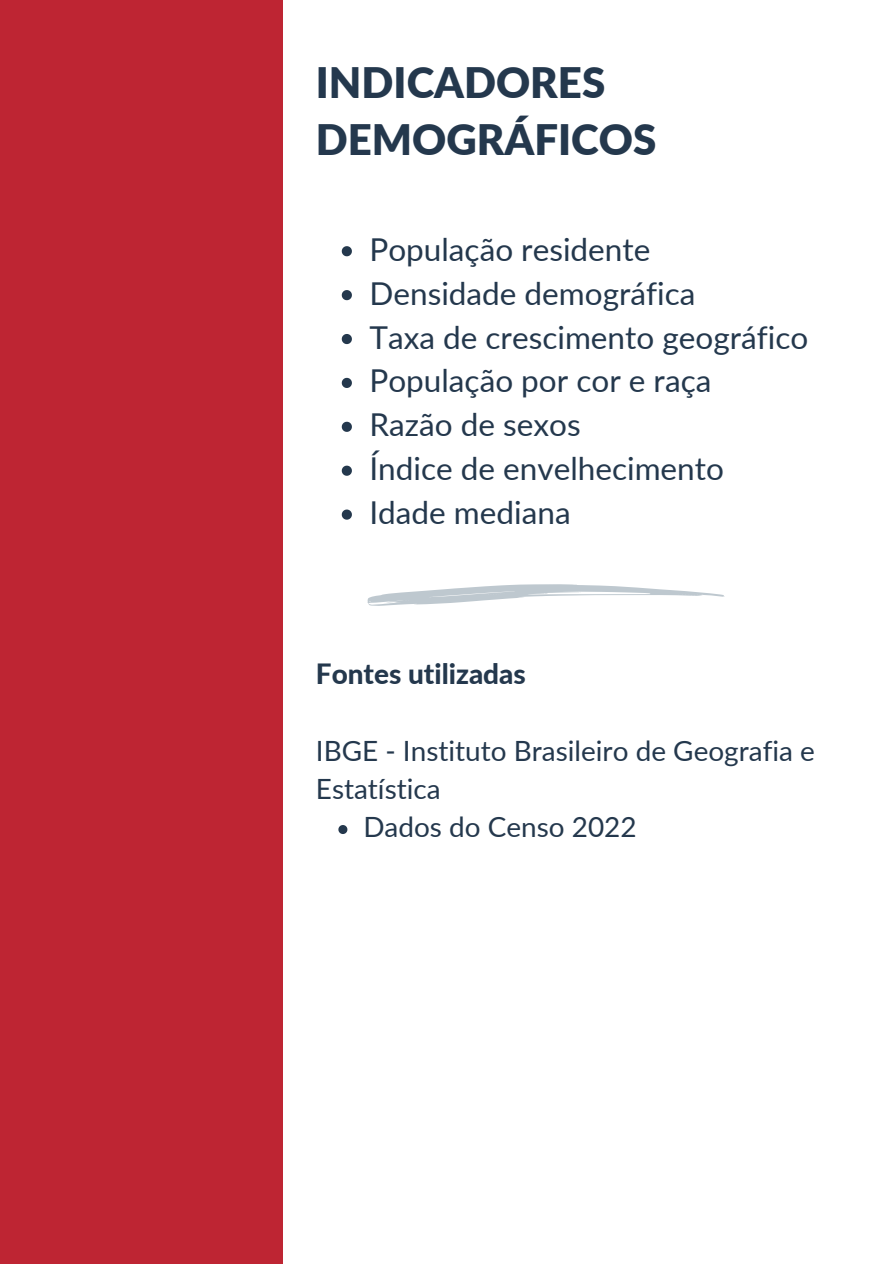
<style>
.page{position:relative;width:894px;height:1264px;background:#fff}
.page>*{position:absolute;margin:0;border:0;box-sizing:border-box;transform-origin:0 0}
.t1{font:900 42px/57.3px "Lato";color:#24384d}
.t2{font:31.5px "Lato";color:#24384d}
.t3{font:27.9px/38.2px "Lato";color:#24384d}
.t4{font:800 27.9px "Lato";color:#24384d}
</style>
<div class="page">
<div style="left:0;top:0;width:283px;height:1263px;background:#be2533"></div>
<svg style="left:367px;top:584px;width:357px;height:21px"></svg>
<svg style="left:338px;top:825px;width:9px;height:9px"></svg>
<svg style="left:341px;top:246px;width:11px;height:10px"></svg>
<svg style="left:341px;top:290px;width:11px;height:10px"></svg>
<svg style="left:341px;top:334px;width:11px;height:10px"></svg>
<svg style="left:341px;top:378px;width:11px;height:10px"></svg>
<svg style="left:341px;top:422px;width:11px;height:10px"></svg>
<svg style="left:341px;top:465px;width:11px;height:11px"></svg>
<svg style="left:341px;top:509px;width:11px;height:10px"></svg>
<p class="t1" style="left:316px;top:53px;width:342px">INDICADORES<br>DEMOGRÁFICOS</p>
<p class="t2" style="left:369px;top:230px;width:282px">População residente</p>
<p class="t2" style="left:369px;top:273px;width:327px">Densidade demográfica</p>
<p class="t2" style="left:369px;top:317px;width:440px">Taxa de crescimento geográfico</p>
<p class="t2" style="left:369px;top:361px;width:343px">População por cor e raça</p>
<h3 class="t2" style="left:369px;top:405px;width:213px">Razão de sexos</h3>
<p class="t2" style="left:369px;top:449px;width:356px">Índice de envelhecimento</p>
<p class="t2" style="left:369px;top:493px;width:203px">Idade mediana</p>
<h1 class="t4" style="left:316px;top:656px;width:211px">Fontes utilizadas</h1>
<p class="t3" style="left:316px;top:731px;width:500px">IBGE - Instituto Brasileiro de Geografia e<br>Estatística</p>
<p class="t3" style="left:363px;top:807px;width:275px">Dados do Censo 2022</p>
</div>
